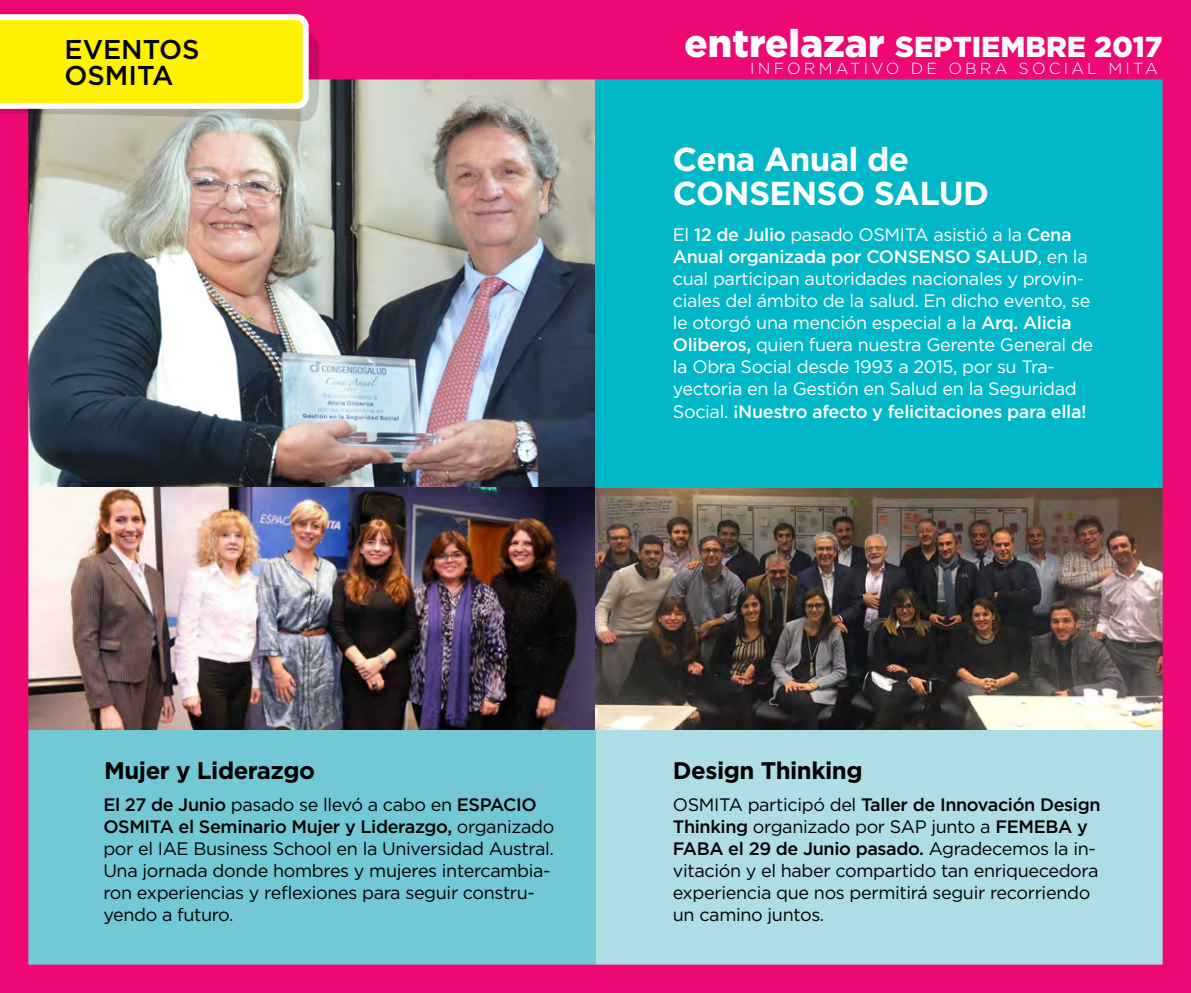
<style>
.page{position:relative;width:1191px;height:993px;background:#fff}
.page>*{position:absolute;margin:0;border:0;box-sizing:border-box;transform-origin:0 0}
.t1{font:700 33.2px/34px "Gotham";letter-spacing:-.02em;color:#fff}
.t2{font:900 28.8px "Gotham";color:#fff}
.t3{font:500 27.2px "Gotham";color:#000}
.t4{font:700 24px "Gotham";letter-spacing:-.02em;color:#000}
.t5{font:18px/22px "Gotham";letter-spacing:-.02em;color:#000}
.t6{font:18px/22px "Gotham";letter-spacing:-.02em;color:#fff}
.t7{font:300 16px "Gotham";letter-spacing:.2em;color:#fff}
.s1{font-size:38.6px}
.s2{font-weight:500}
</style>
<div class="page">
<img style="left:0;top:0;width:1191px;height:992px">
<svg style="left:0;top:14px;width:321px;height:109px;background:#f3e237"></svg>
<h3 class="t3" style="left:64px;top:32px;width:137px">EVENTOS</h3>
<h2 class="t2" style="left:684px;top:27px;width:479px"><span class="s1">entrelazar</span> SEPTIEMBRE 2017</h2>
<h3 class="t3" style="left:64px;top:57px;width:111px">OSMITA</h3>
<p class="t7" style="left:750px;top:58px;width:409px">INFORMATIVO DE OBRA SOCIAL MITA</p>
<h1 class="t1" style="left:673px;top:142px;width:317px">Cena Anual de<br>CONSENSO SALUD</h1>
<p class="t6" style="left:673px;top:223px;width:422px">El <span class="s2">12 de Julio</span> pasado OSMITA asistió a la <span class="s2">Cena Anual organizada por CONSENSO SALUD</span>, en la cual participan autoridades nacionales y provin&shy;ciales del ámbito de la salud. En dicho evento, se le otorgó una mención especial a la <span class="s2">Arq. Alicia Oliberos,</span> quien fuera nuestra Gerente General de la Obra Social desde 1993 a 2015, por su Tra&shy;yectoria en la Gestión en Salud en la Seguridad Social. <span class="s2">¡Nuestro afecto y felicitaciones para ella!</span></p>
<h3 class="t4" style="left:104px;top:754px;width:212px">Mujer y Liderazgo</h3>
<h3 class="t4" style="left:673px;top:754px;width:191px">Design Thinking</h3>
<p class="t5" style="left:103px;top:793px;width:452px"><span class="s2">El 27 de Junio</span> pasado se llevó a cabo en <span class="s2">ESPACIO OSMITA el Seminario Mujer y Liderazgo,</span> organizado por el IAE Business School en la Universidad Austral.<br>Una jornada donde hombres y mujeres intercambia&shy;ron experiencias y reflexiones para seguir constru&shy;yendo a futuro.</p>
<p class="t5" style="left:673px;top:793px;width:429px">OSMITA participó del <span class="s2">Taller de Innovación Design Thinking</span> organizado por SAP junto a <span class="s2">FEMEBA y FABA el 29 de Junio pasado.</span> Agradecemos la in&shy;vitación y el haber compartido tan enriquecedora experiencia que nos permitirá seguir recorriendo un camino juntos.</p>
</div>
